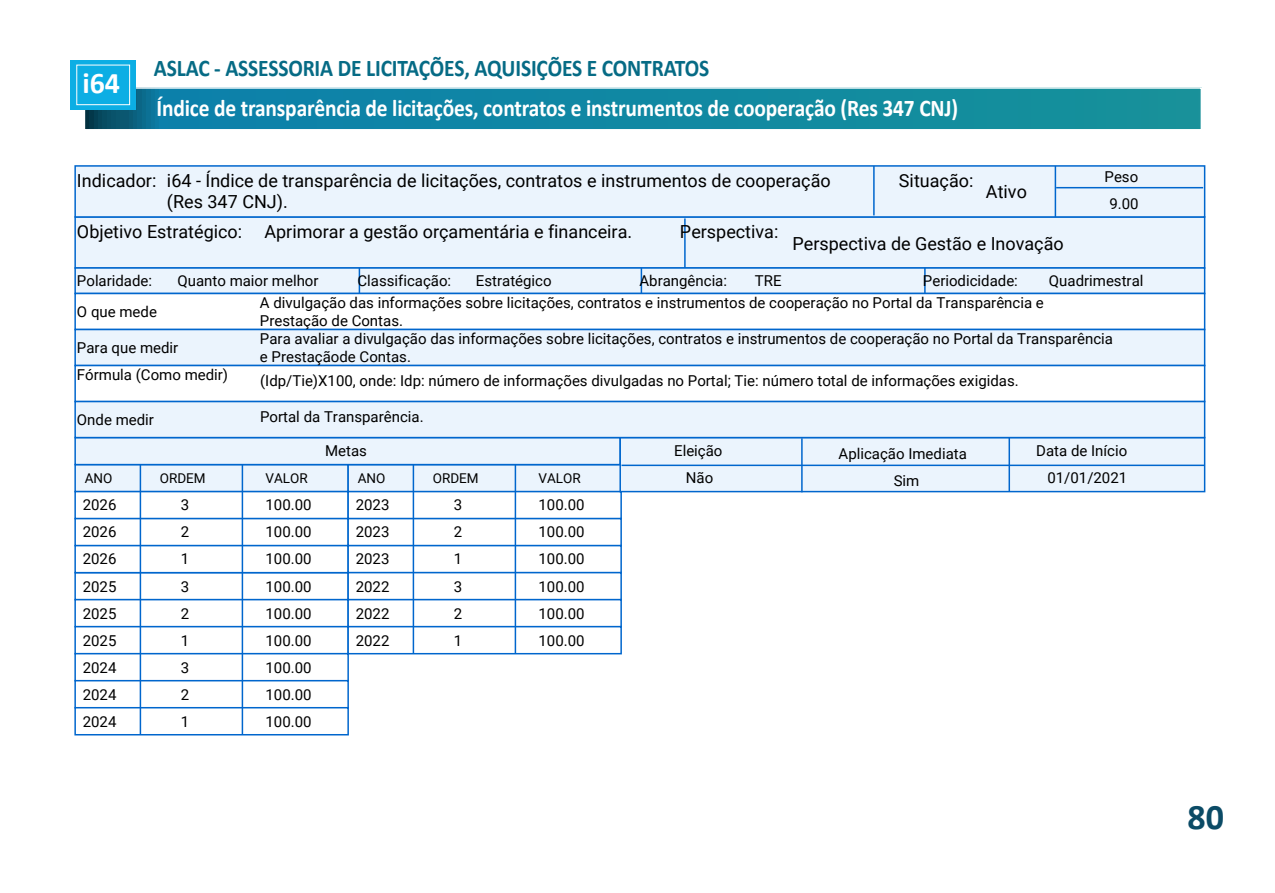
<style>
.page{position:relative;width:1275px;height:893px;background:#fff}
.page>*{position:absolute;margin:0;border:0;box-sizing:border-box;transform-origin:0 0}
.t1{font:700 36px "Calibri";color:#0b4b66}
.t2{font:700 30px "Calibri";color:#fff}
.t3{font:700 24px "Calibri";letter-spacing:-.005em;color:#fff;scale:.89 1}
.t4{font:700 24px "Calibri";letter-spacing:-.005em;color:#066b85;scale:.89 1}
.t5{font:18px/21px "Roboto";color:#000}
.t6{font:15px/27px "Roboto";color:#000;text-align:center}
.t7{font:13.5px "Roboto";color:#000}
</style>
<div class="page">
<div style="left:74px;top:216px;width:1131px;height:53px;background:#ebf4fd"></div>
<div style="left:74px;top:267px;width:1131px;height:27px;background:#ebf4fd;border:2px solid #0066cd"></div>
<svg style="left:359px;top:268px;width:1px;height:25px"></svg>
<svg style="left:641px;top:268px;width:1px;height:25px"></svg>
<hr style="left:924px;top:268px;width:2px;height:25px;background:#0066cd">
<div style="left:74px;top:464px;width:275px;height:28px;background:#ebf4fd"></div>
<div style="left:347px;top:464px;width:275px;height:28px;background:#ebf4fd"></div>
<div style="left:74px;top:599px;width:275px;height:28px;background:#fff;border:2px solid #0066cd"></div>
<div style="left:74px;top:626px;width:275px;height:28px;background:#fff;border:2px solid #0066cd"></div>
<div style="left:74px;top:491px;width:275px;height:28px;background:#fff;border:2px solid #0066cd"></div>
<div style="left:74px;top:518px;width:275px;height:28px;background:#fff;border:2px solid #0066cd"></div>
<div style="left:74px;top:545px;width:275px;height:28px;background:#fff;border:2px solid #0066cd"></div>
<div style="left:74px;top:653px;width:275px;height:28px;background:#fff;border:2px solid #0066cd"></div>
<div style="left:74px;top:680px;width:275px;height:28px;background:#fff;border:2px solid #0066cd"></div>
<div style="left:74px;top:707px;width:275px;height:28px;background:#fff;border:2px solid #0066cd"></div>
<svg style="left:242px;top:465px;width:1px;height:269px"></svg>
<svg style="left:140px;top:465px;width:1px;height:269px"></svg>
<div style="left:347px;top:491px;width:275px;height:28px;background:#fff;border:2px solid #0066cd"></div>
<div style="left:347px;top:518px;width:275px;height:28px;background:#fff;border:2px solid #0066cd"></div>
<div style="left:347px;top:545px;width:275px;height:28px;background:#fff;border:2px solid #0066cd"></div>
<div style="left:347px;top:572px;width:275px;height:28px;background:#fff;border:2px solid #0066cd"></div>
<div style="left:347px;top:599px;width:275px;height:28px;background:#fff;border:2px solid #0066cd"></div>
<div style="left:347px;top:626px;width:275px;height:28px;background:#fff;border:2px solid #0066cd"></div>
<svg style="left:515px;top:465px;width:1px;height:188px"></svg>
<svg style="left:413px;top:465px;width:1px;height:188px"></svg>
<div style="left:75px;top:437px;width:545px;height:27px;background:#ebf4fd"></div>
<div style="left:74px;top:437px;width:547px;height:28px;border:2px solid #0066cd"></div>
<div style="left:619px;top:437px;width:586px;height:55px;background:#ebf4fd;border:2px solid #0066cd"></div>
<hr style="left:801px;top:438px;width:2px;height:54px;background:#0066cd">
<hr style="left:622px;top:464px;width:583px;height:2px;background:#0066cd">
<hr style="left:1009px;top:437px;width:1px;height:54px;background:#0066cd">
<hr style="left:684px;top:218px;width:2px;height:50px;background:#0066cd">
<div style="left:74px;top:293px;width:1131px;height:37px;background:#fff;border:2px solid #0066cd"></div>
<div style="left:74px;top:329px;width:1131px;height:37px;background:#ebf4fd;border:2px solid #0066cd"></div>
<div style="left:74px;top:365px;width:1131px;height:37px;background:#fff;border:2px solid #0066cd"></div>
<div style="left:74px;top:401px;width:1131px;height:37px;background:#ebf4fd;border:2px solid #0066cd"></div>
<div style="left:74px;top:165px;width:1131px;height:53px;background:#ebf4fd;border:2px solid #0066cd"></div>
<hr style="left:873px;top:166px;width:2px;height:49px;background:#0066cd">
<hr style="left:1055px;top:166px;width:1px;height:51px;background:#0066cd">
<hr style="left:1056px;top:187px;width:147px;height:1px;background:#0066cd">
<div style="left:84px;top:88px;width:1117px;height:42px;background:#1188a2"></div>
<div style="left:84px;top:87px;width:1118px;height:43px;border:2px solid #fff"></div>
<div style="left:70px;top:60px;width:66px;height:49px;background:#0caee4"></div>
<div style="left:76px;top:65px;width:54px;height:40px;border:1px solid #fff"></div>
<h2 class="t2" style="left:83px;top:62px;width:39px">i64</h2>
<h2 class="t2" style="left:90px;top:62px;width:32px">50</h2>
<h3 class="t4" style="left:154px;top:52px;width:626px">ASLAC - ASSESSORIA DE LICITAÇÕES, AQUISIÇÕES E CONTRATOS</h3>
<h3 class="t3" style="left:156px;top:91px;width:902px">Índice de transparência de licitações, contratos e instrumentos de cooperação (Res 347 CNJ)</h3>
<p class="t5" style="left:167px;top:170px;width:665px;text-indent:-90px">Indicador: i64 - Índice de transparência de licitações, contratos e instrumentos de cooperação (Res 347 CNJ).</p>
<p class="t5" style="left:899px;top:170px;width:76px">Situação:</p>
<p class="t5" style="left:986px;top:180px;width:42px">Ativo</p>
<p class="t6" style="left:1105px;top:162px;width:36px">Peso<br>9.00</p>
<p class="t5" style="left:77px;top:221px;width:557px">Objetivo Estratégico: Aprimorar a gestão orçamentária e financeira.</p>
<p class="t6" style="left:77px;top:267px;width:77px">Polaridade:</p>
<p class="t6" style="left:177px;top:267px;width:143px">Quanto maior melhor</p>
<p class="t6" style="left:357px;top:267px;width:95px">Classificação:</p>
<p class="t6" style="left:476px;top:267px;width:77px">Estratégico</p>
<p class="t6" style="left:639px;top:267px;width:89px">Abrangência:</p>
<p class="t6" style="left:755px;top:267px;width:28px">TRE</p>
<p class="t5" style="left:680px;top:221px;width:100px">Perspectiva:</p>
<p class="t5" style="left:792px;top:233px;width:273px">Perspectiva de Gestão e Inovação</p>
<p class="t6" style="left:923px;top:267px;width:96px">Periodicidade:</p>
<p class="t6" style="left:1049px;top:267px;width:96px">Quadrimestral</p>
<p class="t6" style="left:77px;top:297px;width:81px">O que mede</p>
<p class="t6" style="left:260px;top:293px;width:785px;line-height:18px;text-align:left">A divulgação das informações sobre licitações, contratos e instrumentos de cooperação no Portal da Transparência e<br>Prestação de Contas.</p>
<p class="t6" style="left:77px;top:333px;width:103px">Para que medir</p>
<p class="t6" style="left:260px;top:329px;width:855px;line-height:18px;text-align:left">Para avaliar a divulgação das informações sobre licitações, contratos e instrumentos de cooperação no Portal da Transparência e Prestaçãode Contas.</p>
<p class="t6" style="left:77px;top:361px;width:153px">Fórmula (Como medir)</p>
<p class="t6" style="left:260px;top:367px;width:760px">(Idp/Tie)X100, onde: Idp: número de informações divulgadas no Portal; Tie: número total de informações exigidas.</p>
<p class="t6" style="left:77px;top:405px;width:78px">Onde medir</p>
<p class="t6" style="left:260px;top:403px;width:165px">Portal da Transparência.</p>
<p class="t6" style="left:325px;top:437px;width:43px">Metas</p>
<p class="t6" style="left:674px;top:437px;width:50px">Eleição<br>Não</p>
<p class="t6" style="left:839px;top:439px;width:130px">Aplicação Imediata<br>Sim</p>
<p class="t7" style="left:85px;top:468px;width:29px">ANO</p>
<p class="t7" style="left:160px;top:468px;width:47px">ORDEM</p>
<p class="t7" style="left:266px;top:468px;width:44px">VALOR</p>
<p class="t7" style="left:358px;top:468px;width:29px">ANO</p>
<p class="t7" style="left:433px;top:468px;width:47px">ORDEM</p>
<p class="t7" style="left:539px;top:468px;width:44px">VALOR</p>
<p class="t6" style="left:83px;top:491px;width:35px">2026</p>
<p class="t6" style="left:181px;top:491px;width:10px">3</p>
<p class="t6" style="left:266px;top:491px;width:48px">100.00</p>
<p class="t6" style="left:83px;top:518px;width:35px">2026</p>
<p class="t6" style="left:181px;top:518px;width:10px">2</p>
<p class="t6" style="left:266px;top:518px;width:48px">100.00</p>
<p class="t6" style="left:83px;top:545px;width:35px">2026</p>
<p class="t6" style="left:181px;top:545px;width:10px">1</p>
<p class="t6" style="left:266px;top:545px;width:48px">100.00</p>
<p class="t6" style="left:83px;top:572px;width:35px">2025</p>
<p class="t6" style="left:181px;top:572px;width:10px">3</p>
<p class="t6" style="left:266px;top:572px;width:48px">100.00</p>
<p class="t6" style="left:83px;top:599px;width:35px">2025</p>
<p class="t6" style="left:181px;top:599px;width:10px">2</p>
<p class="t6" style="left:266px;top:599px;width:48px">100.00</p>
<p class="t6" style="left:83px;top:626px;width:35px">2025</p>
<p class="t6" style="left:181px;top:626px;width:10px">1</p>
<p class="t6" style="left:266px;top:626px;width:48px">100.00</p>
<p class="t6" style="left:83px;top:653px;width:35px">2024</p>
<p class="t6" style="left:181px;top:653px;width:10px">3</p>
<p class="t6" style="left:266px;top:653px;width:48px">100.00</p>
<p class="t6" style="left:83px;top:680px;width:35px">2024</p>
<p class="t6" style="left:181px;top:680px;width:10px">2</p>
<p class="t6" style="left:266px;top:680px;width:48px">100.00</p>
<p class="t6" style="left:83px;top:707px;width:35px">2024</p>
<p class="t6" style="left:181px;top:707px;width:10px">1</p>
<p class="t6" style="left:266px;top:707px;width:48px">100.00</p>
<p class="t6" style="left:356px;top:491px;width:35px">2023</p>
<p class="t6" style="left:454px;top:491px;width:10px">3</p>
<p class="t6" style="left:539px;top:491px;width:48px">100.00</p>
<p class="t6" style="left:356px;top:518px;width:35px">2023</p>
<p class="t6" style="left:454px;top:518px;width:10px">2</p>
<p class="t6" style="left:539px;top:518px;width:48px">100.00</p>
<p class="t6" style="left:356px;top:545px;width:35px">2023</p>
<p class="t6" style="left:454px;top:545px;width:10px">1</p>
<p class="t6" style="left:539px;top:545px;width:48px">100.00</p>
<p class="t6" style="left:356px;top:572px;width:35px">2022</p>
<p class="t6" style="left:454px;top:572px;width:10px">3</p>
<p class="t6" style="left:539px;top:572px;width:48px">100.00</p>
<p class="t6" style="left:356px;top:599px;width:35px">2022</p>
<p class="t6" style="left:454px;top:599px;width:10px">2</p>
<p class="t6" style="left:539px;top:599px;width:48px">100.00</p>
<p class="t6" style="left:356px;top:626px;width:35px">2022</p>
<p class="t6" style="left:454px;top:626px;width:10px">1</p>
<p class="t6" style="left:539px;top:626px;width:48px">100.00</p>
<p class="t6" style="left:1036px;top:437px;width:93px;text-align:right">Data de Início<br>01/01/2021</p>
<h1 class="t1" style="left:1187px;top:791px;width:38px">80</h1>
</div>
